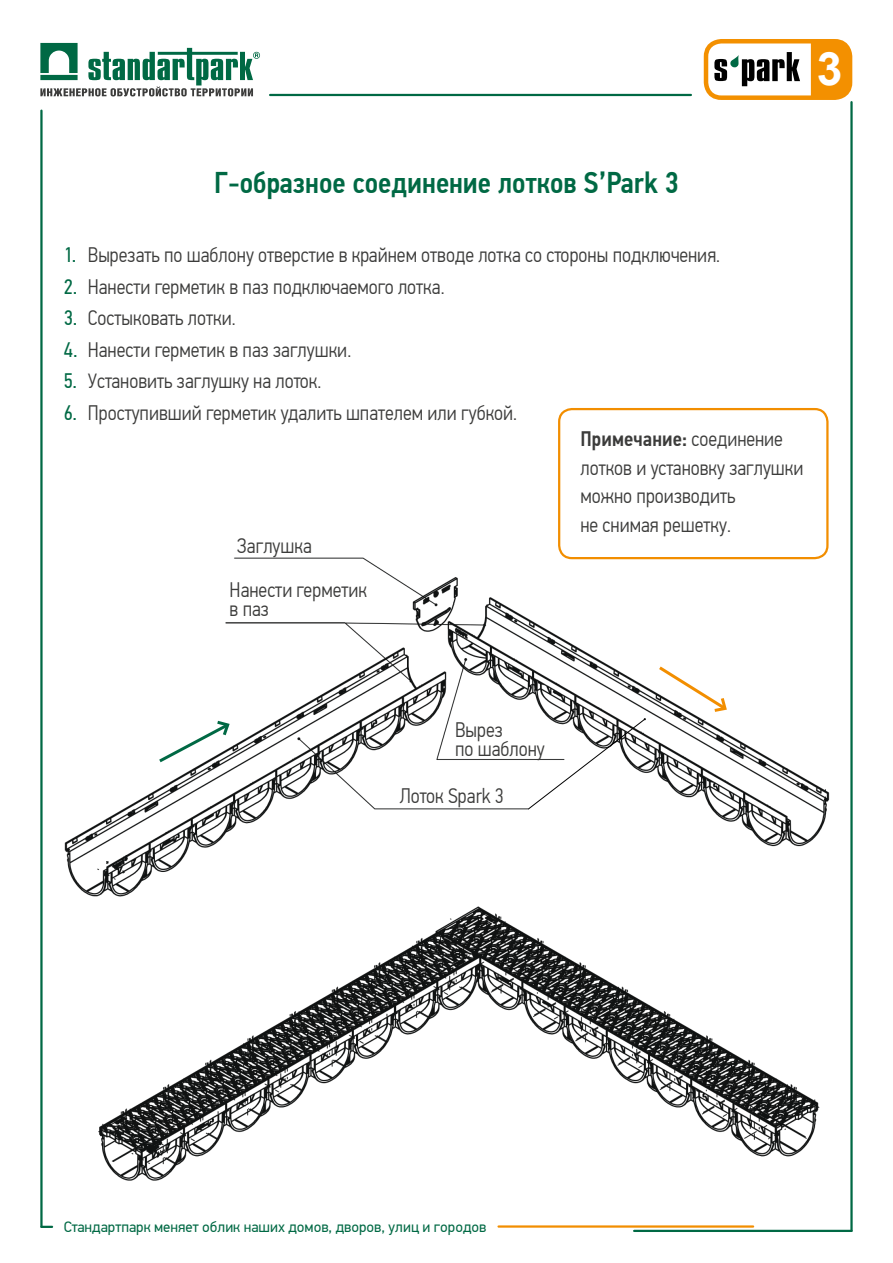
<style>
.page{position:relative;width:893px;height:1263px;background:#fff}
.page>*{position:absolute;margin:0;border:0;box-sizing:border-box;transform-origin:0 0}
.t1{font:700 46.05px "Arial";color:#fff}
.t2{font:500 30px "PF Din Text Cond Pro";color:#006944}
.t3{font:300 21px/28.5px "PF Din Text Cond Pro";color:#3c3c3b}
.t4{font:15px "PF Din Text Pro";color:#006944}
.s1{font-weight:400;color:#006944}
.s2{font-weight:500}
</style>
<div class="page">
<div style="left:704px;top:39px;width:148px;height:61px;border:4px solid #f39000;border-radius:15px"></div>
<div style="left:811px;top:41px;width:39px;height:57px;background:#f39000"></div>
<svg style="left:714px;top:52px;width:86px;height:34px"></svg>
<div style="left:558px;top:408px;width:270px;height:151px;border:2px solid #f28e00;border-radius:13px"></div>
<img style="left:64px;top:517px;width:766px;height:664px">
<svg style="left:156px;top:718px;width:76px;height:47px"></svg>
<svg style="left:656px;top:664px;width:73px;height:50px"></svg>
<svg style="left:527px;top:718px;width:119px;height:92px"></svg>
<hr style="left:850px;top:102px;width:3px;height:1129px;background:#006944">
<svg style="left:40px;top:43px;width:220px;height:53px"></svg>
<hr style="left:270px;top:94px;width:421px;height:2px;background:#006944">
<hr style="left:40px;top:111px;width:3px;height:1116px;background:#006944">
<svg style="left:41px;top:1226px;width:11px;height:2px"></svg>
<hr style="left:634px;top:1230px;width:217px;height:2px;background:#006944">
<hr style="left:498px;top:1225px;width:255px;height:3px;background:#f28e00">
<h1 class="t1" style="left:817px;top:37px;width:27px">3</h1>
<h2 class="t2" style="left:214px;top:164px;width:466px">Г-образное соединение лотков S’Park 3</h2>
<p class="t3" style="left:64px;top:241px;width:658px"><span class="s1">1.</span> Вырезать по шаблону отверстие в крайнем отводе лотка со стороны подключения.</p>
<p class="t3" style="left:64px;top:273px;width:382px"><span class="s1">2.</span> Нанести герметик в паз подключаемого лотка.</p>
<p class="t3" style="left:64px;top:304px;width:173px"><span class="s1">3.</span> Состыковать лотки.</p>
<p class="t3" style="left:64px;top:336px;width:289px"><span class="s1">4.</span> Нанести герметик в паз заглушки.</p>
<p class="t3" style="left:64px;top:367px;width:259px"><span class="s1">5.</span> Установить заглушку на лоток.</p>
<p class="t3" style="left:64px;top:399px;width:455px"><span class="s1">6.</span> Проступивший герметик удалить шпателем или губкой.</p>
<p class="t3" style="left:580px;top:425px;width:225px"><span class="s2">Примечание:</span> соединение лотков и установку заглушки можно производить<br>не снимая решетку.</p>
<p class="t3" style="left:230px;top:523px;width:139px;line-height:44.2px;text-indent:8px">Заглушка<br>Нанести герметик</p>
<p class="t3" style="left:230px;top:595px;width:41px">в паз</p>
<p class="t3" style="left:455px;top:720px;width:91px;line-height:19.5px">Вырез<br>по шаблону</p>
<p class="t3" style="left:400px;top:781px;width:106px">Лоток Spark 3</p>
<p class="t4" style="left:64px;top:1218px;width:424px">Стандартпарк меняет облик наших домов, дворов, улиц и городов</p>
</div>
